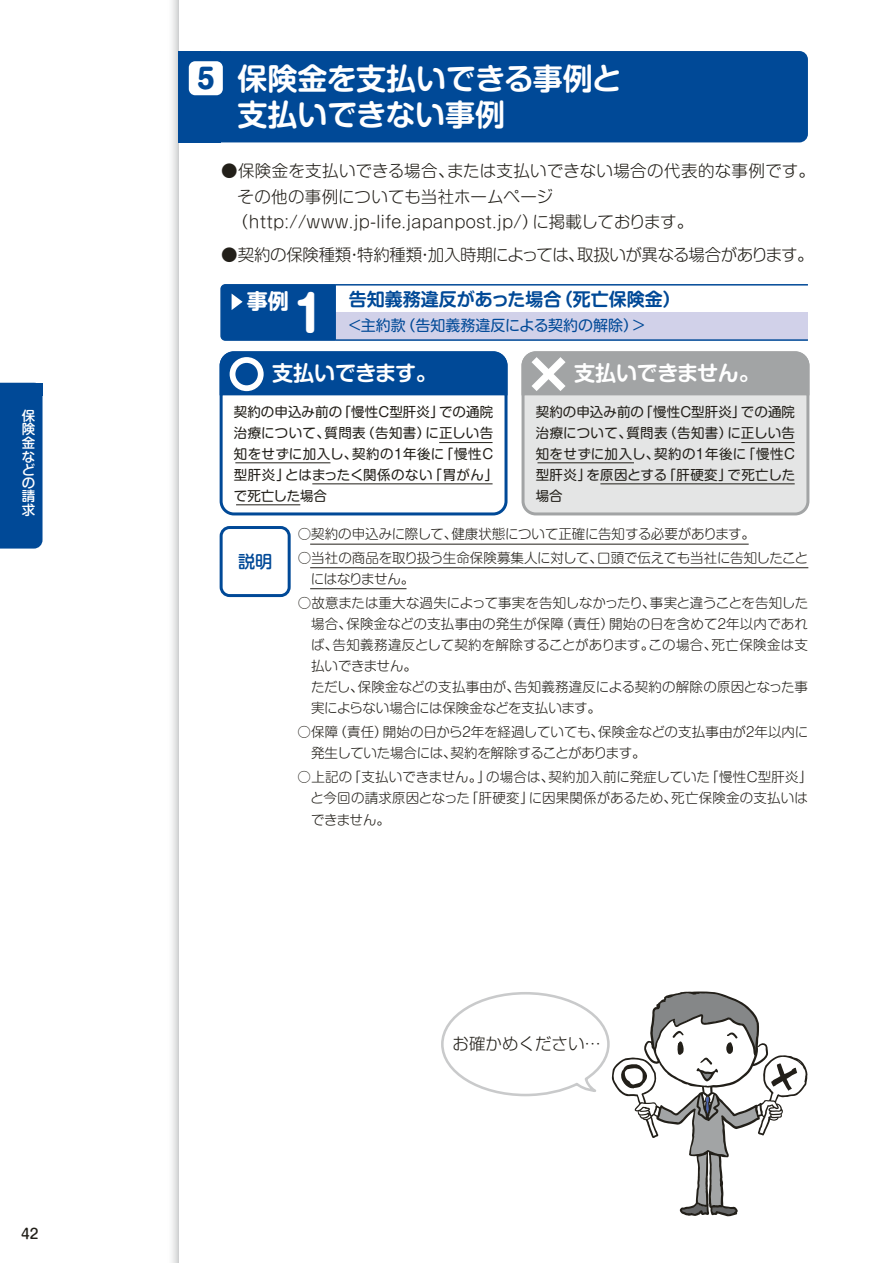
<style>
.page{position:relative;width:893px;height:1263px;background:#fff}
.page>*{position:absolute;margin:0;border:0;box-sizing:border-box;transform-origin:0 0}
.t1{font:48px "Shin M Go Pro Bold 90 pv RKSJ H";color:#fff}
.t2{font:30px/36px "Shin M Go Pro De Bold 90 pv RKSJ H";color:#fff}
.t3{font:21.15px "Shin M Go Pro De Bold 90 pv RKSJ H";letter-spacing:-.015em;color:#fff}
.t4{font:21px "Shin M Go Pro Bold 90 pv RKSJ H";color:#fff}
.t5{font:18px "Shin M Go Pro De Bold 90 pv RKSJ H";color:#004997}
.t6{font:17.1px "Shin M Go Pro Medium 90 pv RKSJ H";color:#004997}
.t7{font:16.5px "Shin M Go Pro Light 90 pv RKSJ H";letter-spacing:.005em;color:#221f19}
.t8{font:16.5px "Shin M Go Pro Light 90 pv RKSJ H";letter-spacing:-.02em;color:#221f19}
.t9{font:16.5px "Shin M Go Pro Light 90 pv RKSJ H";letter-spacing:.025em;color:#221f19}
.t10{font:16.5px "Shin Go Pro Light 90 pv RKSJ H";color:#221f19}
.t11{font:15px "Shin M Go Pro Regular 90 pv RKSJ H";color:#004997}
.t12{font:13.8px "Shin M Go Pro Medium 90 pv RKSJ H";color:#221f19}
.t13{font:13.5px/21px "Shin M Go Pro Light 90 pv RKSJ H";color:#221f19}
.t14{font:13.5px/21px "Shin M Go Pro Regular 90 pv RKSJ H";letter-spacing:.01em;color:#221f19}
.t15{font:13.5px/21px "Shin M Go Pro Light 90 pv RKSJ H";letter-spacing:-.025em;color:#221f19}
.t16{font:13.5px "Shin M Go Pro Light 90 pv RKSJ H";letter-spacing:-.03em;color:#221f19}
.t17{font:13.5px/13.5px "Shin M Go Pro Medium 90 pv RKSJ V";color:#fff;text-align:justify}
.s1{font-family:"Shin M Go Pro Heavy 90 pv RKSJ H";font-size:27.15px;color:#004997}
</style>
<div class="page">
<svg style="left:172px;top:0;width:7px;height:1263px;background:#dfe1e2"></svg>
<div style="left:220px;top:526px;width:71px;height:71px;border:3px solid #004997;border-radius:9px"></div>
<div style="left:336px;top:312px;width:472px;height:28px;background:#d1d1e9"></div>
<hr style="left:336px;top:284px;width:472px;height:2px;background:#004997">
<hr style="left:336px;top:339px;width:472px;height:2px;background:#004997">
<svg style="left:220px;top:284px;width:117px;height:57px;background:#074e9a"></svg>
<div style="left:179px;top:51px;width:629px;height:91px;background:#004997;border-radius:9px"></div>
<div style="left:179px;top:51px;width:42px;height:91px;background:#004997"></div>
<div style="left:189px;top:61px;width:34px;height:34px;background:#fff;border-radius:6px"></div>
<div style="left:220px;top:351px;width:287px;height:164px;border:3px solid #004997;border-radius:13px"></div>
<div style="left:523px;top:353px;width:285px;height:161px;background:#e4e5e5;border-radius:13px"></div>
<div style="left:521px;top:351px;width:288px;height:164px;border:3px solid #a2a4a5;border-radius:13px"></div>
<svg style="left:219px;top:351px;width:289px;height:47px;background:#1a5ba1"></svg>
<svg style="left:521px;top:351px;width:289px;height:47px;background:#aaacad"></svg>
<hr style="left:741px;top:442px;width:54px;height:1px;background:#221f19">
<hr style="left:537px;top:462px;width:97px;height:1px;background:#221f19">
<hr style="left:439px;top:442px;width:54px;height:1px;background:#221f19">
<hr style="left:235px;top:462px;width:95px;height:1px;background:#221f19">
<hr style="left:600px;top:483px;width:195px;height:1px;background:#221f19">
<hr style="left:312px;top:483px;width:181px;height:1px;background:#221f19">
<svg style="left:441px;top:991px;width:366px;height:226px"></svg>
<hr style="left:236px;top:504px;width:64px;height:1px;background:#221f19">
<hr style="left:310px;top:544px;width:439px;height:1px;background:#221f19">
<hr style="left:310px;top:567px;width:498px;height:1px;background:#221f19">
<hr style="left:310px;top:588px;width:96px;height:1px;background:#221f19">
<div style="left:0;top:383px;width:43px;height:166px;background:#004997"></div>
<div style="left:30px;top:383px;width:13px;height:12px;background:#004997"></div>
<p class="t17" style="left:22px;top:411px;width:15px">保険金などの請求</p>
<p class="t12" style="left:21px;top:1228px;width:19px">42</p>
<h2 class="t2" style="left:237px;top:65px;width:386px;text-indent:-40px"><span class="s1">5</span> 保険金を支払いできる事例と支払いできない事例</h2>
<p class="t9" style="left:221px;top:165px;width:595px">●保険金を支払いできる場合、または支払いできない場合の代表的な事例です。</p>
<p class="t7" style="left:238px;top:191px;width:317px">その他の事例についても当社ホームページ</p>
<p class="t7" style="left:232px;top:216px;width:463px">（http://www.jp-life.japanpost.jp/）に掲載しております。</p>
<p class="t8" style="left:221px;top:249px;width:594px">●契約の保険種類・特約種類・加入時期によっては、取扱いが異なる場合があります。</p>
<h3 class="t4" style="left:247px;top:293px;width:43px">事例</h3>
<h3 class="t5" style="left:349px;top:292px;width:334px">告知義務違反があった場合（死亡保険金）</h3>
<h1 class="t1" style="left:294px;top:295px;width:33px">1</h1>
<p class="t11" style="left:347px;top:320px;width:300px">＜主約款（告知義務違反による契約の解除）＞</p>
<h3 class="t3" style="left:272px;top:365px;width:166px">支払いできます。</h3>
<h3 class="t3" style="left:574px;top:365px;width:187px">支払いできません。</h3>
<p class="t14" style="left:234px;top:403px;width:265px">契約の申込み前の「慢性Ｃ型肝炎」での通院治療について、質問表（告知書）に正しい告知をせずに加入し、契約の１年後に「慢性Ｃ型肝炎」とはまったく関係のない「胃がん」で死亡した場合</p>
<p class="t14" style="left:536px;top:403px;width:262px;text-align:justify">契約の申込み前の「慢性Ｃ型肝炎」での通院治療について、質問表（告知書）に正しい告知をせずに加入し、契約の１年後に「慢性Ｃ型肝炎」を原因とする「肝硬変」で死亡した場合</p>
<p class="t6" style="left:238px;top:555px;width:36px">説明</p>
<p class="t13" style="left:298px;top:526px;width:459px">○契約の申込みに際して、健康状態について正確に告知する必要があります。</p>
<p class="t15" style="left:311px;top:550px;width:499px;text-indent:-13px">○当社の商品を取り扱う生命保険募集人に対して、口頭で伝えても当社に告知したことにはなりません。</p>
<p class="t13" style="left:298px;top:595px;width:512px">○故意または重大な過失によって事実を告知しなかったり、事実と違うことを告知した</p>
<p class="t13" style="left:311px;top:616px;width:498px">場合、保険金などの支払事由の発生が保障（責任）開始の日を含めて２年以内であれ</p>
<p class="t13" style="left:311px;top:637px;width:498px">ば、告知義務違反として契約を解除することがあります。この場合、死亡保険金は支</p>
<p class="t16" style="left:311px;top:661px;width:107px">払いできません。</p>
<p class="t13" style="left:298px;top:679px;width:512px">　ただし、保険金などの支払事由が、告知義務違反による契約の解除の原因となった事</p>
<p class="t15" style="left:311px;top:700px;width:291px">実によらない場合には保険金などを支払います。</p>
<p class="t13" style="left:311px;top:724px;width:499px;text-indent:-14px">○保障（責任）開始の日から2年を経過していても、保険金などの支払事由が2年以内に発生していた場合には、契約を解除することがあります。</p>
<p class="t13" style="left:311px;top:769px;width:503px;text-indent:-13px">○上記の「支払いできません。」の場合は、契約加入前に発症していた「慢性Ｃ型肝炎」と今回の請求原因となった「肝硬変」に因果関係があるため、死亡保険金の支払いはできません。</p>
<p class="t10" style="left:452px;top:1037px;width:150px">お確かめください…</p>
</div>
